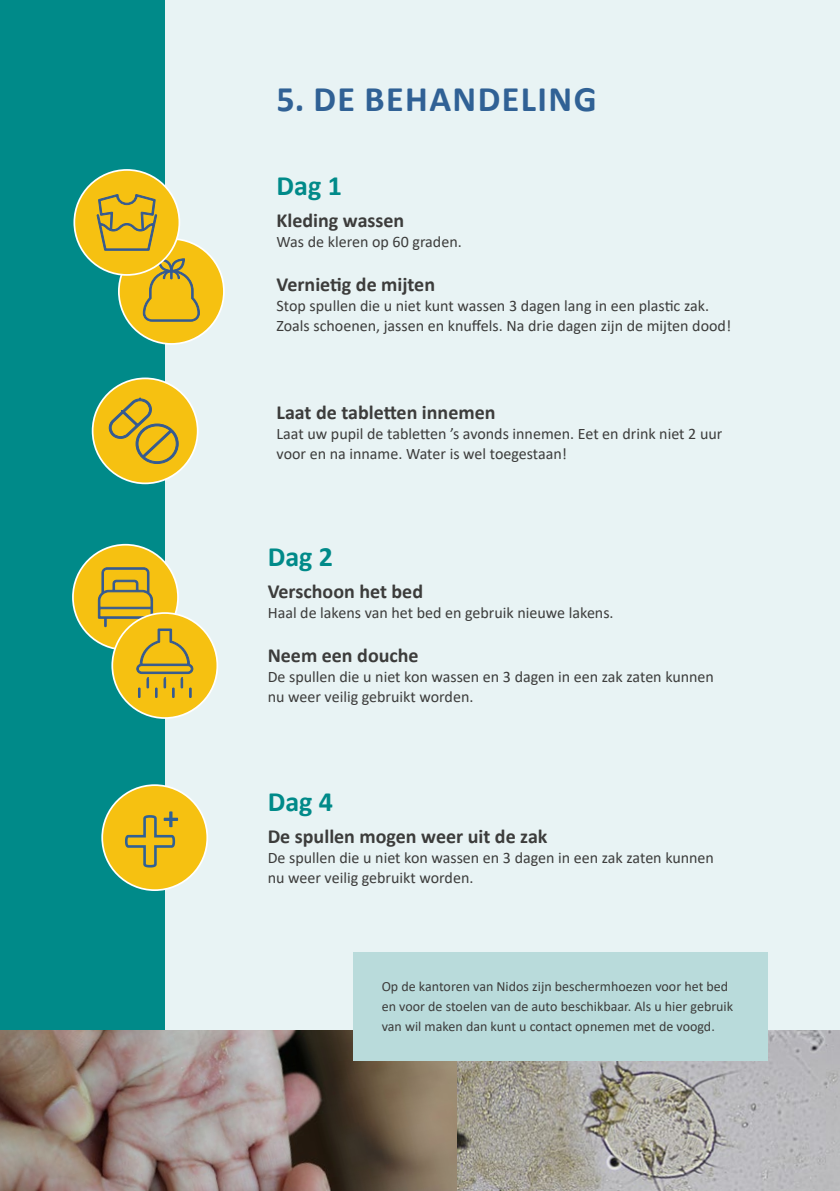
<style>
.page{position:relative;width:840px;height:1191px;background:#fff}
.page>*{position:absolute;margin:0;border:0;box-sizing:border-box;transform-origin:0 0}
.t1{font:700 36px "Calibri";letter-spacing:.04em;color:#306195}
.t2{font:700 28px "Calibri";color:#008a89}
.t3{font:700 20px "Calibri";color:#3c3c3b}
.t4{font:16px/20px "Calibri";color:#3c3c3b}
.t5{font:14px/20px "Calibri";color:#3c3c3b}
</style>
<div class="page">
<div style="left:0;top:0;width:839px;height:1191px;background:#e8f3f4"></div>
<div style="left:0;top:0;width:165px;height:1030px;background:#008a89"></div>
<div style="left:102px;top:785px;width:105px;height:105px;background:#f6c111;border-radius:50%"></div>
<div style="left:101px;top:784px;width:107px;height:107px;border:2px solid #fff;border-radius:50%"></div>
<svg style="left:125px;top:811px;width:53px;height:57px"></svg>
<img style="left:0;top:1030px;width:839px;height:161px">
<div style="left:353px;top:952px;width:414px;height:109px;background:#b9dbdb"></div>
<div style="left:119px;top:239px;width:105px;height:105px;background:#f6c111;border-radius:50%"></div>
<div style="left:118px;top:238px;width:107px;height:107px;border:2px solid #fff;border-radius:50%"></div>
<svg style="left:142px;top:257px;width:58px;height:65px"></svg>
<div style="left:93px;top:378px;width:104px;height:105px;background:#f6c111;border-radius:50%"></div>
<svg style="left:91px;top:382px;width:88px;height:82px"></svg>
<div style="left:73px;top:545px;width:105px;height:104px;background:#f6c111;border-radius:50%"></div>
<div style="left:74px;top:170px;width:105px;height:105px;background:#f6c111;border-radius:50%"></div>
<div style="left:73px;top:169px;width:107px;height:107px;border:2px solid #fff;border-radius:50%"></div>
<svg style="left:96px;top:176px;width:62px;height:75px"></svg>
<div style="left:112px;top:613px;width:105px;height:105px;background:#f6c111;border-radius:50%"></div>
<svg style="left:97px;top:567px;width:97px;height:146px"></svg>
<h1 class="t1" style="left:276px;top:74px;width:321px">5. DE BEHANDELING</h1>
<h2 class="t2" style="left:276px;top:166px;width:67px">Dag 1</h2>
<p class="t3" style="left:276px;top:206px;width:129px">Kleding wassen</p>
<p class="t4" style="left:276px;top:231px;width:187px">Was de kleren op 60 graden.</p>
<p class="t3" style="left:276px;top:270px;width:160px">Vernietig de mijten</p>
<p class="t4" style="left:276px;top:295px;width:456px">Stop spullen die u niet kunt wassen 3 dagen lang in een plastic zak.<br>Zoals schoenen, jassen en knuffels. Na drie dagen zijn de mijten dood!</p>
<p class="t3" style="left:276px;top:398px;width:220px">Laat de tabletten innemen</p>
<p class="t4" style="left:276px;top:423px;width:447px">Laat uw pupil de tabletten ’s avonds innemen. Eet en drink niet 2 uur voor en na inname. Water is wel toegestaan!</p>
<h2 class="t2" style="left:267px;top:537px;width:67px">Dag 2</h2>
<p class="t3" style="left:267px;top:577px;width:157px">Verschoon het bed</p>
<p class="t4" style="left:267px;top:602px;width:347px">Haal de lakens van het bed en gebruik nieuwe lakens.</p>
<p class="t3" style="left:267px;top:641px;width:152px">Neem een douche</p>
<p class="t4" style="left:267px;top:666px;width:447px">De spullen die u niet kon wassen en 3 dagen in een zak zaten kunnen nu weer veilig gebruikt worden.</p>
<h2 class="t2" style="left:267px;top:781px;width:67px">Dag 4</h2>
<p class="t3" style="left:267px;top:822px;width:281px">De spullen mogen weer uit de zak</p>
<p class="t4" style="left:267px;top:847px;width:447px">De spullen die u niet kon wassen en 3 dagen in een zak zaten kunnen nu weer veilig gebruikt worden.</p>
<p class="t5" style="left:381px;top:975px;width:353px">Op de kantoren van Nidos zijn beschermhoezen voor het bed en voor de stoelen van de auto beschikbaar. Als u hier gebruik van wil maken dan kunt u contact opnemen met de voogd.</p>
</div>
